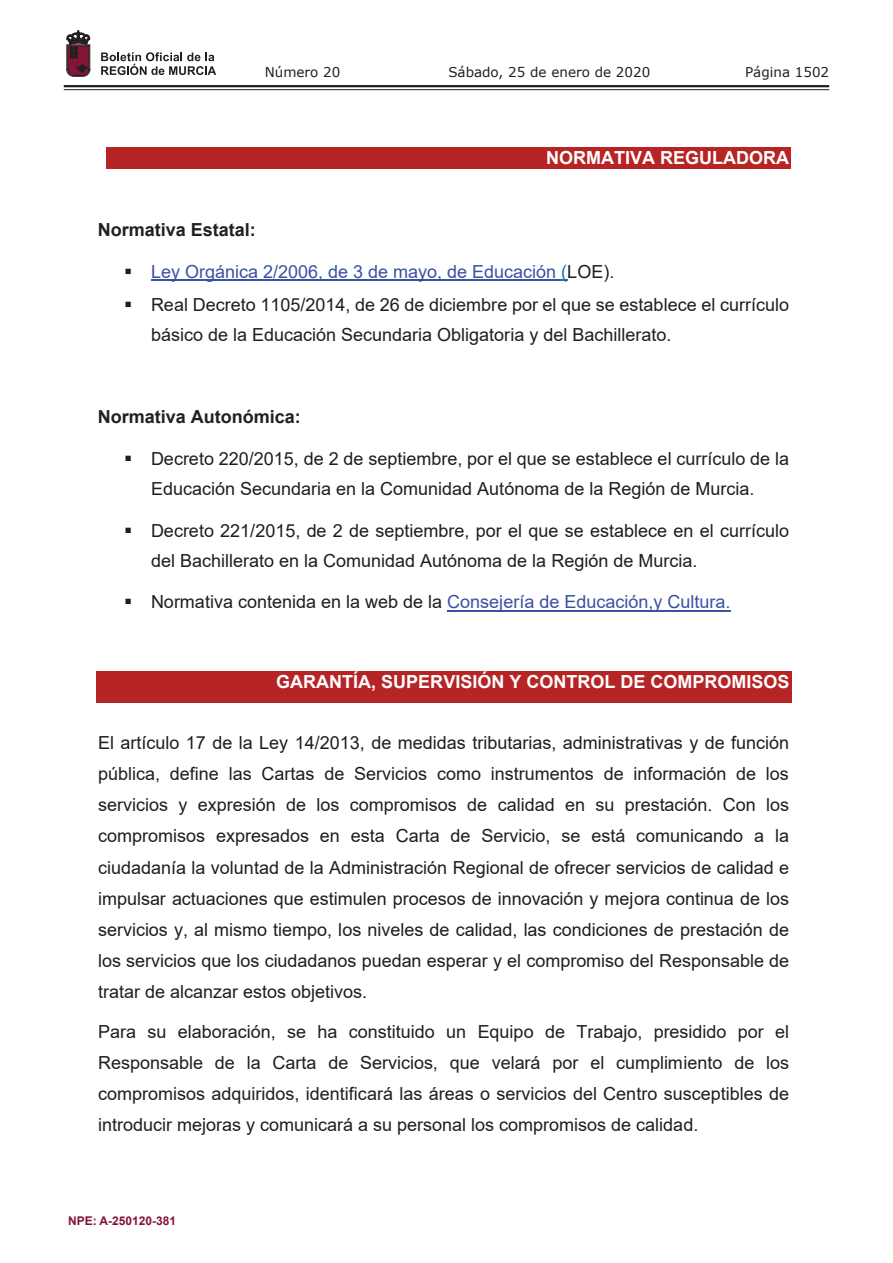
<style>
.page{position:relative;width:893px;height:1263px;background:#fff}
.page>*{position:absolute;margin:0;border:0;box-sizing:border-box;transform-origin:0 0}
.t1{font:18px/31px "Arial";color:#201d22}
.t2{font:18px "Arial";color:#3a51a2}
.t3{font:700 18px "Arial";color:#fff}
.t4{font:700 18px "Arial";color:#231f20}
.t5{font:13.5px "Verdana";color:#231f20}
.t6{font:700 12px "Arial";color:#83143a}
.s1{color:#201d22}
.s2{color:#2a64b0}
</style>
<div class="page">
<hr style="left:64px;top:85px;width:765px;height:2px;background:#231f20">
<hr style="left:64px;top:89px;width:765px;height:1px;background:#231f20">
<svg style="left:101px;top:52px;width:115px;height:23px"></svg>
<svg style="left:67px;top:31px;width:23px;height:45px"></svg>
<div style="left:106px;top:147px;width:685px;height:22px;background:#b72425"></div>
<hr style="left:151px;top:280px;width:410px;height:1px;background:#3a51a2">
<hr style="left:447px;top:610px;width:278px;height:2px;background:#3a51a2">
<div style="left:96px;top:671px;width:695px;height:31px;background:#b72425"></div>
<p class="t5" style="left:265px;top:62px;width:77px">Número 20</p>
<p class="t5" style="left:448px;top:62px;width:203px">Sábado, 25 de enero de 2020</p>
<p class="t5" style="left:745px;top:62px;width:86px">Página 1502</p>
<p class="t3" style="left:546px;top:145px;width:244px">NORMATIVA REGULADORA</p>
<p class="t4" style="left:98px;top:217px;width:160px">Normativa Estatal:</p>
<p class="t2" style="left:124px;top:259px;width:492px"><span class="s1">▪</span> Ley Orgánica 2/2006, de 3 de mayo, de Educación <span class="s2">(</span><span class="s1">LOE).</span></p>
<p class="t1" style="left:151px;top:290px;width:640px;line-height:30.3px;text-indent:-27px">▪ Real Decreto 1105/2014, de 26 de diciembre por el que se establece el currículo básico de la Educación Secundaria Obligatoria y del Bachillerato.</p>
<p class="t4" style="left:98px;top:404px;width:205px">Normativa Autonómica:</p>
<p class="t1" style="left:124px;top:443px;width:667px;line-height:30.5px;text-align:center">▪ Decreto 220/2015, de 2 de septiembre, por el que se establece el currículo de la<br>Educación Secundaria en la Comunidad Autónoma de la Región de Murcia.</p>
<p class="t1" style="left:151px;top:515px;width:639px;line-height:30.3px;text-indent:-27px">▪ Decreto 221/2015, de 2 de septiembre, por el que se establece en el currículo del Bachillerato en la Comunidad Autónoma de la Región de Murcia.</p>
<p class="t2" style="left:124px;top:590px;width:608px"><span class="s1">▪ Normativa contenida en la web de la</span> Consejería de Educación,y Cultura<span class="s2">.</span></p>
<p class="t3" style="left:276px;top:669px;width:515px">GARANTÍA, SUPERVISIÓN Y CONTROL DE COMPROMISOS</p>
<p class="t1" style="left:98px;top:727px;width:693px;text-align:justify">El artículo 17 de la Ley 14/2013, de medidas tributarias, administrativas y de función pública, define las Cartas de Servicios como instrumentos de información de los servicios y expresión de los compromisos de calidad en su prestación. Con los compromisos expresados en esta Carta de Servicio, se está comunicando a la ciudadanía la voluntad de la Administración Regional de ofrecer servicios de calidad e impulsar actuaciones que estimulen procesos de innovación y mejora continua de los servicios y, al mismo tiempo, los niveles de calidad, las condiciones de prestación de los servicios que los ciudadanos puedan esperar y el compromiso del Responsable de tratar de alcanzar estos objetivos.</p>
<p class="t1" style="left:98px;top:1016px;width:693px;text-align:justify">Para su elaboración, se ha constituido un Equipo de Trabajo, presidido por el Responsable de la Carta de Servicios, que velará por el cumplimiento de los compromisos adquiridos, identificará las áreas o servicios del Centro susceptibles de introducir mejoras y comunicará a su personal los compromisos de calidad.</p>
<p class="t6" style="left:68px;top:1212px;width:110px">NPE: A-250120-381</p>
</div>
